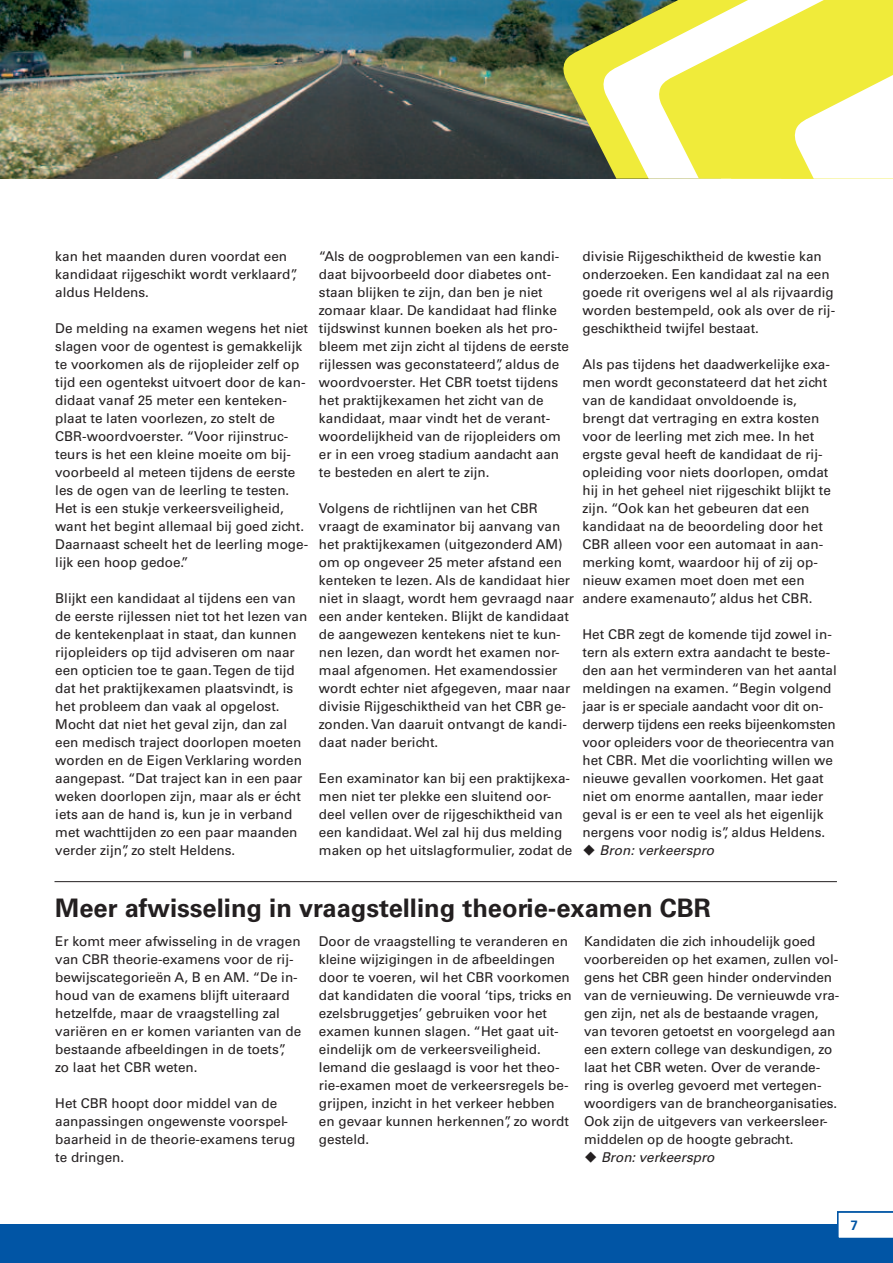
<style>
.page{position:relative;width:893px;height:1263px;background:#fff}
.page>*{position:absolute;margin:0;border:0;box-sizing:border-box;transform-origin:0 0}
.t1{font:700 25.5px "Univers LT Std";color:#231f20}
.t2{font:13.5px/18px "Univers LT Std";color:#231f20}
.t3{font:italic 13.5px "Univers LT Std";color:#231f20}
.t4{font:700 13.5px "Frutiger LT Std";color:#0155a5}
</style>
<div class="page">
<div style="left:0;top:1225px;width:893px;height:38px;background:#0155a5"></div>
<svg style="left:838px;top:1212px;width:55px;height:26px"></svg>
<img style="left:0;top:0;width:562px;height:179px">
<img style="left:562px;top:0;width:40px;height:179px">
<svg style="left:602px;top:0;width:56px;height:179px"></svg>
<svg style="left:658px;top:0;width:235px;height:179px"></svg>
<hr style="left:55px;top:881px;width:782px;height:1px;background:#231f20">
<p class="t2" style="left:55px;top:249px;width:244px">kan het maanden duren voordat een kandidaat rijgeschikt wordt verklaard”, aldus Heldens.</p>
<p class="t2" style="left:55px;top:321px;width:254px">De melding na examen wegens het niet slagen voor de ogentest is gemakkelijk te voorkomen als de rijopleider zelf op tijd een ogentekst uitvoert door de kan&shy;didaat vanaf 25 meter een kenteken&shy;plaat te laten voorlezen, zo stelt de CBR-woordvoerster. “Voor rijinstruc&shy;teurs is het een kleine moeite om bij&shy;voorbeeld al meteen tijdens de eerste les de ogen van de leerling te testen.<br>Het is een stukje verkeersveiligheid, want het begint allemaal bij goed zicht.<br>Daarnaast scheelt het de leerling moge&shy;lijk een hoop gedoe.”</p>
<p class="t2" style="left:55px;top:591px;width:254px">Blijkt een kandidaat al tijdens een van de eerste rijlessen niet tot het lezen van de kentekenplaat in staat, dan kunnen rijopleiders op tijd adviseren om naar een opticien toe te gaan.Tegen de tijd dat het praktijkexamen plaatsvindt, is het probleem dan vaak al opgelost.<br>Mocht dat niet het geval zijn, dan zal een medisch traject doorlopen moeten worden en de Eigen Verklaring worden aangepast. “Dat traject kan in een paar weken doorlopen zijn, maar als er écht iets aan de hand is, kun je in verband met wachttijden zo een paar maanden verder zijn”, zo stelt Heldens.</p>
<p class="t2" style="left:319px;top:249px;width:252px">“Als de oogproblemen van een kandi&shy;daat bijvoorbeeld door diabetes ont&shy;staan blijken te zijn, dan ben je niet zomaar klaar. De kandidaat had flinke tijdswinst kunnen boeken als het pro&shy;bleem met zijn zicht al tijdens de eerste rijlessen was geconstateerd”, aldus de woordvoerster. Het CBR toetst tijdens het praktijkexamen het zicht van de kandidaat, maar vindt het de verant&shy;woordelijkheid van de rijopleiders om er in een vroeg stadium aandacht aan te besteden en alert te zijn.</p>
<p class="t2" style="left:319px;top:501px;width:257px">Volgens de richtlijnen van het CBR vraagt de examinator bij aanvang van het praktijkexamen (uitgezonderd AM) om op ongeveer 25 meter afstand een kenteken te lezen. Als de kandidaat hier niet in slaagt, wordt hem gevraagd naar een ander kenteken. Blijkt de kandidaat de aangewezen kentekens niet te kun&shy;nen lezen, dan wordt het examen nor&shy;maal afgenomen. Het examendossier wordt echter niet afgegeven, maar naar divisie Rijgeschiktheid van het CBR ge&shy;zonden. Van daaruit ontvangt de kandi&shy;daat nader bericht.</p>
<p class="t2" style="left:319px;top:771px;width:255px">Een examinator kan bij een praktijkexa&shy;men niet ter plekke een sluitend oor&shy;deel vellen over de rijgeschiktheid van een kandidaat. Wel zal hij dus melding maken op het uitslagformulier, zodat de</p>
<p class="t2" style="left:583px;top:249px;width:254px">divisie Rijgeschiktheid de kwestie kan onderzoeken. Een kandidaat zal na een goede rit overigens wel al als rijvaardig worden bestempeld, ook als over de rij&shy;geschiktheid twijfel bestaat.</p>
<p class="t2" style="left:583px;top:357px;width:250px">Als pas tijdens het daadwerkelijke exa&shy;men wordt geconstateerd dat het zicht van de kandidaat onvoldoende is, brengt dat vertraging en extra kosten voor de leerling met zich mee. In het ergste geval heeft de kandidaat de rij&shy;opleiding voor niets doorlopen, omdat hij in het geheel niet rijgeschikt blijkt te zijn. “Ook kan het gebeuren dat een kandidaat na de beoordeling door het CBR alleen voor een automaat in aan&shy;merking komt, waardoor hij of zij op&shy;nieuw examen moet doen met een andere examenauto”, aldus het CBR.</p>
<p class="t2" style="left:583px;top:627px;width:256px">Het CBR zegt de komende tijd zowel in&shy;tern als extern extra aandacht te beste&shy;den aan het verminderen van het aantal meldingen na examen. “Begin volgend jaar is er speciale aandacht voor dit on&shy;derwerp tijdens een reeks bijeenkomsten voor opleiders voor de theoriecentra van het CBR. Met die voorlichting willen we nieuwe gevallen voorkomen. Het gaat niet om enorme aantallen, maar ieder geval is er een te veel als het eigenlijk nergens voor nodig is”, aldus Heldens.</p>
<p class="t3" style="left:583px;top:846px;width:133px">◆ Bron: verkeerspro</p>
<h1 class="t1" style="left:55px;top:899px;width:657px">Meer afwisseling in vraagstelling theorie-examen CBR</h1>
<p class="t2" style="left:55px;top:934px;width:248px">Er komt meer afwisseling in de vragen van CBR theorie-examens voor de rij&shy;bewijscategorieën A, B en AM. “De in&shy;houd van de examens blijft uiteraard hetzelfde, maar de vraagstelling zal variëren en er komen varianten van de bestaande afbeeldingen in de toets”, zo laat het CBR weten.</p>
<p class="t2" style="left:55px;top:1096px;width:242px">Het CBR hoopt door middel van de aanpassingen ongewenste voorspel&shy;baarheid in de theorie-examens terug te dringen.</p>
<p class="t2" style="left:319px;top:934px;width:254px">Door de vraagstelling te veranderen en kleine wijzigingen in de afbeeldingen door te voeren, wil het CBR voorkomen dat kandidaten die vooral ‘tips, tricks en ezelsbruggetjes’ gebruiken voor het examen kunnen slagen. “Het gaat uit&shy;eindelijk om de verkeersveiligheid.<br>Iemand die geslaagd is voor het theo&shy;rie-examen moet de verkeersregels be&shy;grijpen, inzicht in het verkeer hebben en gevaar kunnen herkennen”, zo wordt gesteld.</p>
<p class="t2" style="left:584px;top:934px;width:257px">Kandidaten die zich inhoudelijk goed voorbereiden op het examen, zullen vol&shy;gens het CBR geen hinder ondervinden van de vernieuwing. De vernieuwde vra&shy;gen zijn, net als de bestaande vragen, van tevoren getoetst en voorgelegd aan een extern college van deskundigen, zo laat het CBR weten. Over de verande&shy;ring is overleg gevoerd met vertegen&shy;woordigers van de brancheorganisaties.<br>Ook zijn de uitgevers van verkeersleer&shy;middelen op de hoogte gebracht.</p>
<p class="t3" style="left:584px;top:1152px;width:132px">◆ Bron: verkeerspro</p>
<p class="t4" style="left:850px;top:1219px;width:9px">7</p>
</div>
